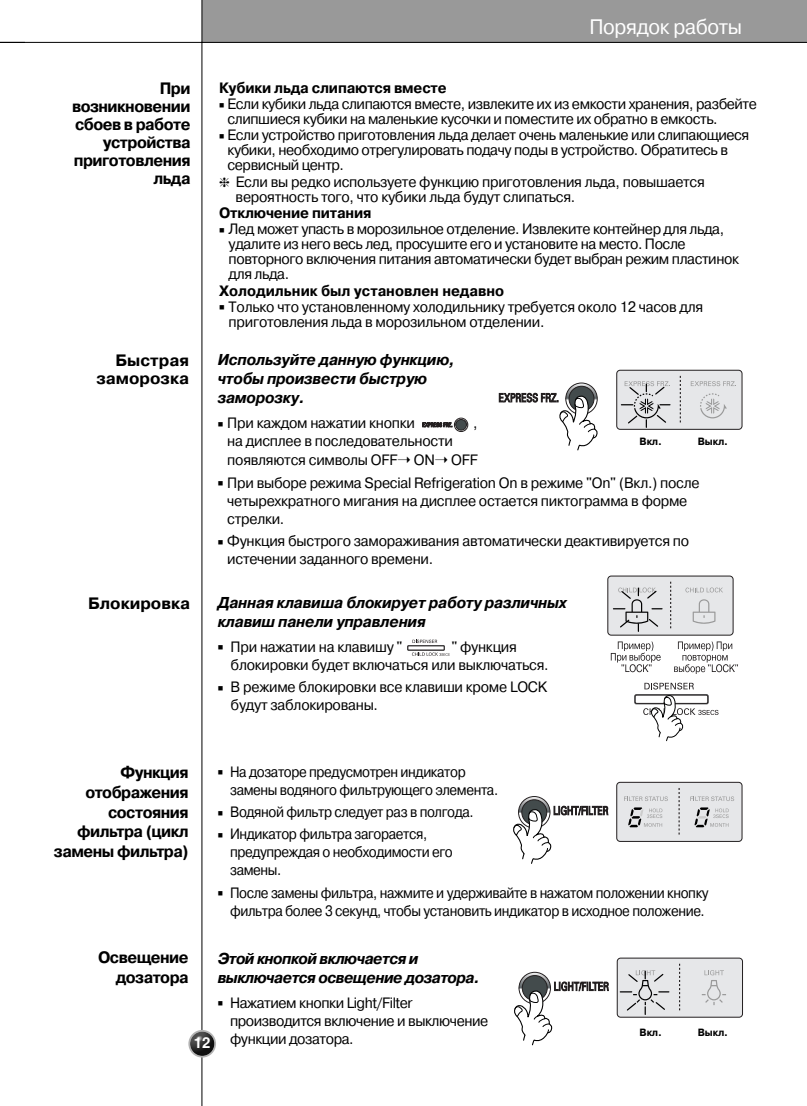
<style>
.page{position:relative;width:807px;height:1106px;background:#fff}
.page>*{position:absolute;margin:0;border:0;box-sizing:border-box;transform-origin:0 0}
.t1{font:21px "Pragmatica C";letter-spacing:-.015em;color:#fff;scale:.95 1}
.t2{font:700 16.5px/18px "Pragmatica C";letter-spacing:-.035em;color:#000;text-align:right;scale:.95 1}
.t3{font:700 16.5px/18px "Pragmatica C";color:#000;text-align:right}
.t4{font:italic 700 15.75px/18.9px "Pragmatica C";letter-spacing:-.015em;color:#000;scale:.95 1}
.t5{font:italic 700 15.75px/18.9px "Pragmatica C";letter-spacing:-.035em;color:#000;scale:.95 1}
.t6{font:15px/18px "Pragmatica C";letter-spacing:-.03em;color:#000;scale:.95 1}
.t7{font:15px/18px "Pragmatica C";letter-spacing:-.03em;color:#000;scale:.9 1}
.t8{font:700 15px "Pragmatica C";letter-spacing:-.015em;color:#000;scale:.95 1}
.t9{font:700 15px "Helvetica";color:#fff}
.t10{font:700 10.5px "Pragmatica C";letter-spacing:-.02em;color:#000;scale:.95 1}
</style>
<div class="page">
<div style="left:202px;top:0;width:605px;height:43px;background:#999"></div>
<hr style="left:202px;top:0;width:1px;height:1105px;background:#000">
<hr style="left:0;top:42px;width:807px;height:1px;background:#000">
<svg style="left:188px;top:1029px;width:28px;height:28px"></svg>
<img style="left:190px;top:1031px;width:24px;height:24px;border-radius:50%">
<svg style="left:423px;top:422px;width:31px;height:5px"></svg>
<svg style="left:454px;top:418px;width:14px;height:13px"></svg>
<div style="left:454px;top:418px;width:14px;height:14px;border:1px solid #231f20;border-radius:50%"></div>
<div style="left:456px;top:419px;width:11px;height:11px;background:#434b4c;border:1px solid #231f20;border-radius:50%"></div>
<div style="left:616px;top:370px;width:126px;height:60px;background:#e6e7e9;border:1px solid #231f20;border-radius:3px"></div>
<svg style="left:680px;top:376px;width:1px;height:47px"></svg>
<svg style="left:566px;top:383px;width:31px;height:31px"></svg>
<div style="left:565px;top:382px;width:33px;height:33px;border:1px solid #231f20;border-radius:50%"></div>
<div style="left:569px;top:386px;width:25px;height:25px;background:#434b4c;border:1px solid #231f20;border-radius:50%"></div>
<svg style="left:499px;top:393px;width:99px;height:58px"></svg>
<svg style="left:691px;top:381px;width:45px;height:5px"></svg>
<svg style="left:700px;top:393px;width:27px;height:25px"></svg>
<svg style="left:620px;top:381px;width:51px;height:47px"></svg>
<svg style="left:413px;top:639px;width:24px;height:4px"></svg>
<svg style="left:412px;top:652px;width:38px;height:4px"></svg>
<div style="left:407px;top:645px;width:38px;height:5px;border:1px solid #57585a"></div>
<svg style="left:408px;top:646px;width:36px;height:4px"></svg>
<div style="left:616px;top:782px;width:126px;height:60px;background:#e6e7e9;border:1px solid #231f20;border-radius:3px"></div>
<svg style="left:679px;top:788px;width:1px;height:47px"></svg>
<svg style="left:519px;top:796px;width:31px;height:32px"></svg>
<div style="left:518px;top:796px;width:32px;height:32px;border:1px solid #231f20;border-radius:50%"></div>
<svg style="left:521px;top:799px;width:26px;height:26px"></svg>
<svg style="left:513px;top:806px;width:95px;height:58px"></svg>
<svg style="left:624px;top:796px;width:44px;height:5px"></svg>
<svg style="left:628px;top:807px;width:34px;height:20px"></svg>
<svg style="left:690px;top:796px;width:44px;height:5px"></svg>
<svg style="left:695px;top:807px;width:34px;height:20px"></svg>
<div style="left:607px;top:575px;width:127px;height:60px;background:#e6e7e9;border:1px solid #231f20;border-radius:3px"></div>
<svg style="left:670px;top:581px;width:1px;height:48px"></svg>
<div style="left:634px;top:694px;width:75px;height:10px;border:1px solid #57585a;border-radius:2px"></div>
<div style="left:635px;top:695px;width:73px;height:8px;background:#fff;border:1px solid #231f20;border-radius:2px"></div>
<svg style="left:685px;top:587px;width:38px;height:5px"></svg>
<svg style="left:693px;top:599px;width:23px;height:25px"></svg>
<svg style="left:643px;top:682px;width:76px;height:59px"></svg>
<svg style="left:613px;top:587px;width:50px;height:45px"></svg>
<svg style="left:611px;top:641px;width:50px;height:31px"></svg>
<svg style="left:674px;top:641px;width:64px;height:33px"></svg>
<div style="left:617px;top:957px;width:126px;height:60px;background:#e6e7e9;border:1px solid #231f20;border-radius:3px"></div>
<svg style="left:679px;top:963px;width:1px;height:48px"></svg>
<svg style="left:519px;top:972px;width:31px;height:31px"></svg>
<div style="left:519px;top:971px;width:32px;height:33px;border:1px solid #231f20;border-radius:50%"></div>
<svg style="left:522px;top:975px;width:26px;height:25px"></svg>
<svg style="left:514px;top:981px;width:95px;height:65px"></svg>
<svg style="left:702px;top:970px;width:24px;height:35px"></svg>
<svg style="left:619px;top:970px;width:51px;height:45px"></svg>
<p class="t2" style="left:72px;top:81px;width:126px">При возникновении сбоев в работе устройства приготовления льда</p>
<p class="t3" style="left:97px;top:353px;width:94px">Быстрая заморозка</p>
<p class="t3" style="left:88px;top:595px;width:104px">Блокировка</p>
<p class="t2" style="left:54px;top:764px;width:143px;line-height:19.8px">Функция отображения состояния фильтра (цикл замены фильтра)</p>
<h1 class="t1" style="left:589px;top:19px;width:162px">Порядок работы</h1>
<p class="t8" style="left:219px;top:82px;width:241px">Кубики льда слипаются вместе</p>
<p class="t6" style="left:228px;top:96px;width:559px">Если кубики льда слипаются вместе, извлеките их из емкости хранения, разбейте</p>
<p class="t6" style="left:228px;top:111px;width:518px">слипшиеся кубики на маленькие кусочки и поместите их обратно в емкость.</p>
<p class="t6" style="left:228px;top:127px;width:551px">Если устройство приготовления льда делает очень маленькие или слипающиеся</p>
<p class="t6" style="left:228px;top:142px;width:528px">кубики, необходимо отрегулировать подачу поды в устройство. Обратитесь в</p>
<p class="t6" style="left:228px;top:157px;width:124px">сервисный центр.</p>
<p class="t6" style="left:219px;top:173px;width:513px">❈ Если вы редко используете функцию приготовления льда, повышается</p>
<p class="t6" style="left:236px;top:188px;width:359px">вероятность того, что кубики льда будут слипаться.</p>
<p class="t8" style="left:219px;top:207px;width:162px">Отключение питания</p>
<p class="t6" style="left:229px;top:222px;width:539px;line-height:15px">Лед может упасть в морозильное отделение. Извлеките контейнер для льда, удалите из него весь лед, просушите его и установите на место. После повторного включения питания автоматически будет выбран режим пластинок для льда.</p>
<p class="t8" style="left:219px;top:284px;width:302px">Холодильник был установлен недавно</p>
<p class="t6" style="left:229px;top:300px;width:501px;line-height:15px">Только что установленному холодильнику требуется около 12 часов для приготовления льда в морозильном отделении.</p>
<p class="t4" style="left:218px;top:352px;width:251px">Используйте данную функцию, чтобы произвести быструю заморозку.</p>
<p class="t6" style="left:227px;top:415px;width:199px">При каждом нажатии кнопки</p>
<p class="t6" style="left:473px;top:415px;width:6px">,</p>
<p class="t6" style="left:227px;top:433px;width:265px">на дисплее в последовательности появляются символы OFF➝ ON➝ OFF</p>
<p class="t6" style="left:227px;top:474px;width:499px">При выборе режима Special Refrigeration On в режиме "On" (Вкл.) после четырехкратного мигания на дисплее остается пиктограмма в форме стрелки.</p>
<p class="t6" style="left:227px;top:533px;width:488px">Функция быстрого замораживания автоматически деактивируется по истечении заданного времени.</p>
<p class="t10" style="left:640px;top:437px;width:25px">Вкл.</p>
<p class="t10" style="left:698px;top:437px;width:33px">Выкл.</p>
<p class="t4" style="left:218px;top:594px;width:369px">Данная клавиша блокирует работу различных клавиш панели управления</p>
<p class="t6" style="left:231px;top:638px;width:182px">При нажатии на клавишу "</p>
<p class="t6" style="left:231px;top:638px;width:336px;text-indent:221px">" функция блокировки будет включаться или выключаться.</p>
<p class="t6" style="left:231px;top:679px;width:335px">В режиме блокировки все клавиши кроме LOCK будут заблокированы.</p>
<p class="t7" style="left:230px;top:763px;width:299px">На дозаторе предусмотрен индикатор замены водяного фильтрующего элемента.</p>
<p class="t7" style="left:230px;top:801px;width:272px;line-height:22.2px">Водяной фильтр следует раз в полгода.<br>Индикатор фильтра загорается,</p>
<p class="t7" style="left:230px;top:844px;width:249px">предупреждая о необходимости его замены.</p>
<p class="t7" style="left:230px;top:884px;width:533px">После замены фильтра, нажмите и удерживайте в нажатом положении кнопку фильтра более 3 секунд, чтобы установить индикатор в исходное положение.</p>
<p class="t2" style="left:98px;top:949px;width:97px;line-height:19.8px">Освещение дозатора</p>
<p class="t5" style="left:218px;top:950px;width:277px">Этой кнопкой включается и выключается освещение дозатора.</p>
<p class="t6" style="left:230px;top:994px;width:273px">Нажатием кнопки Light/Filter производится включение и выключение функции дозатора.</p>
<p class="t9" style="left:194px;top:1037px;width:18px">12</p>
<p class="t10" style="left:640px;top:1027px;width:25px">Вкл.</p>
<p class="t10" style="left:698px;top:1027px;width:33px">Выкл.</p>
</div>
